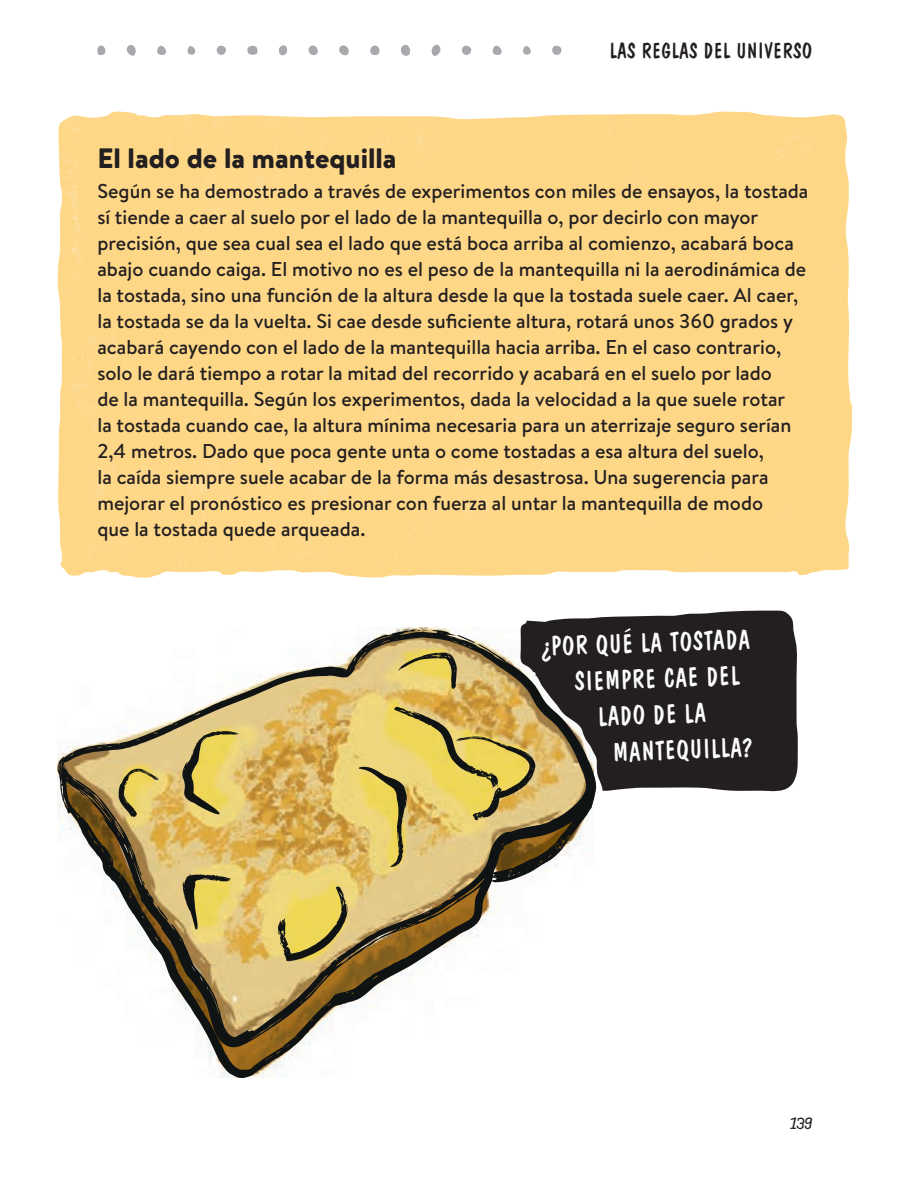
<style>
.page{position:relative;width:912px;height:1191px;background:#fff}
.page>*{position:absolute;margin:0;border:0;box-sizing:border-box;transform-origin:0 0}
.t1{font:900 28px "Brandon Text";color:#231f20}
.t2{font:27px "Dom Casual Std";color:#fcfcfc;scale:.9 1}
.t3{font:22px "Dom Casual Std";color:#231f20;scale:.9 1}
.t4{font:500 20px/26px "Brandon Text";color:#231f20}
.t5{font:20px "Noyh A Hand Menu Script";color:#231f20}
</style>
<div class="page">
<div style="left:57px;top:112px;width:794px;height:466px;background:#fed786"></div>
<img style="left:255px;top:627px;width:196px;height:202px">
<svg style="left:328px;top:629px;width:267px;height:200px"></svg>
<svg style="left:457px;top:635px;width:18px;height:8px"></svg>
<svg style="left:356px;top:660px;width:4px;height:4px"></svg>
<svg style="left:417px;top:630px;width:12px;height:1px"></svg>
<svg style="left:255px;top:829px;width:245px;height:82px;background:#d4a852"></svg>
<svg style="left:254px;top:850px;width:243px;height:227px"></svg>
<svg style="left:68px;top:817px;width:186px;height:260px"></svg>
<svg style="left:357px;top:706px;width:237px;height:176px;background:#c6b067"></svg>
<svg style="left:397px;top:652px;width:59px;height:37px;background:#c9b65d"></svg>
<svg style="left:278px;top:886px;width:69px;height:75px;background:#c6b256"></svg>
<svg style="left:182px;top:873px;width:49px;height:56px;background:#beac57"></svg>
<svg style="left:58px;top:666px;width:291px;height:151px"></svg>
<div style="left:127px;top:45px;width:9px;height:11px;background:#a8a9ad;border-radius:4px"></div>
<svg style="left:97px;top:45px;width:8px;height:10px"></svg>
<div style="left:157px;top:46px;width:9px;height:9px;background:#a8a9ad;border-radius:4px"></div>
<div style="left:492px;top:46px;width:9px;height:9px;background:#a8a9ad;border-radius:4px"></div>
<div style="left:187px;top:46px;width:8px;height:9px;background:#a8a9ad;border-radius:4px"></div>
<div style="left:522px;top:46px;width:8px;height:9px;background:#a8a9ad;border-radius:4px"></div>
<div style="left:216px;top:46px;width:10px;height:9px;background:#a8a9ad;border-radius:50%"></div>
<div style="left:552px;top:46px;width:9px;height:9px;background:#a8a9ad;border-radius:50%"></div>
<div style="left:461px;top:46px;width:10px;height:9px;background:#a8a9ad;border-radius:50%"></div>
<svg style="left:247px;top:46px;width:10px;height:9px"></svg>
<svg style="left:279px;top:45px;width:8px;height:10px"></svg>
<svg style="left:308px;top:45px;width:10px;height:10px"></svg>
<div style="left:339px;top:45px;width:10px;height:10px;background:#a8a9ad;border-radius:4px"></div>
<div style="left:370px;top:45px;width:9px;height:10px;background:#a8a9ad;border-radius:50%"></div>
<svg style="left:401px;top:45px;width:9px;height:11px"></svg>
<svg style="left:431px;top:45px;width:9px;height:11px"></svg>
<svg style="left:519px;top:610px;width:278px;height:184px;background:#423c36"></svg>
<p class="t3" style="left:609px;top:38px;width:227px">LAS REGLAS DEL UNIVERSO</p>
<h1 class="t1" style="left:97px;top:138px;width:300px">El lado de la mantequilla</h1>
<p class="t4" style="left:97px;top:177px;width:712px">Según se ha demostrado a través de experimentos con miles de ensayos, la tostada sí tiende a caer al suelo por el lado de la mantequilla o, por decirlo con mayor precisión, que sea cual sea el lado que está boca arriba al comienzo, acabará boca abajo cuando caiga. El motivo no es el peso de la mantequilla ni la aerodinámica de la tostada, sino una función de la altura desde la que la tostada suele caer. Al caer, la tostada se da la vuelta. Si cae desde suficiente altura, rotará unos 360 grados y acabará cayendo con el lado de la mantequilla hacia arriba. En el caso contrario, solo le dará tiempo a rotar la mitad del recorrido y acabará en el suelo por lado<br>de la mantequilla. Según los experimentos, dada la velocidad a la que suele rotar<br>la tostada cuando cae, la altura mínima necesaria para un aterrizaje seguro serían 2,4 metros. Dado que poca gente unta o come tostadas a esa altura del suelo,<br>la caída siempre suele acabar de la forma más desastrosa. Una sugerencia para mejorar el pronóstico es presionar con fuerza al untar la mantequilla de modo<br>que la tostada quede arqueada.</p>
<h2 class="t2" style="left:540px;top:630px;width:234px;rotate:-2deg">¿POR QUÉ LA TOSTADA</h2>
<h2 class="t2" style="left:573px;top:665px;width:185px;rotate:-2deg">SIEMPRE CAE DEL</h2>
<h2 class="t2" style="left:597px;top:700px;width:122px;rotate:-2deg">LADO DE LA</h2>
<h2 class="t2" style="left:612px;top:736px;width:156px;rotate:-2deg">MANTEQUILLA?</h2>
<p class="t5" style="left:789px;top:1110px;width:24px">139</p>
</div>
